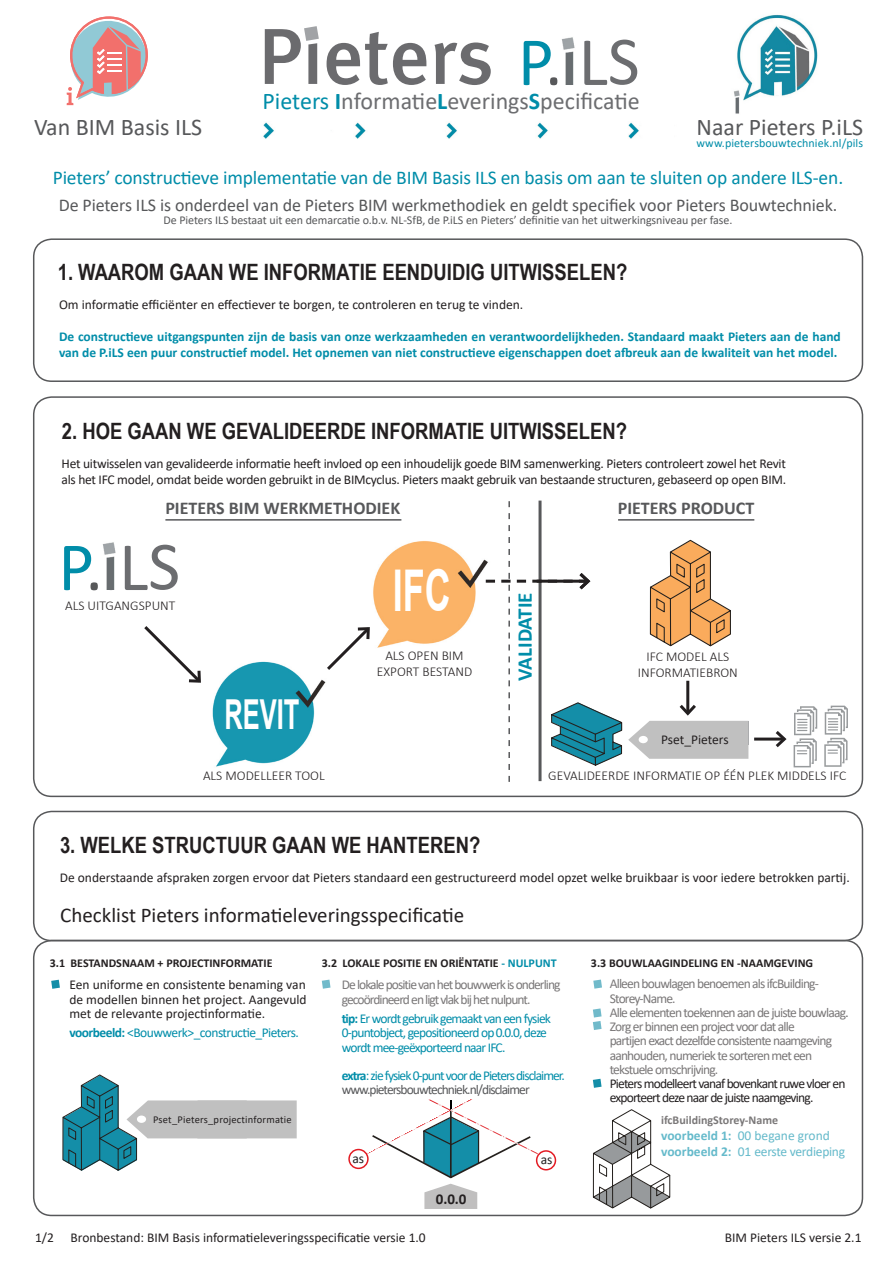
<style>
.page{position:relative;width:893px;height:1263px;background:#fff}
.page>*{position:absolute;margin:0;border:0;box-sizing:border-box;transform-origin:0 0}
.t1{font:69.6px "Calibri";color:#6c6d70}
.t2{font:700 57.6px "Arial";color:#fff;scale:.62 1}
.t3{font:700 41.25px "Arial";color:#fff;scale:.62 1}
.t4{font:24px "Calibri";color:#6c6d70}
.t5{font:24px "Calibri";color:#57585a}
.koptekst{font:700 22.5px "Arial Narrow";color:#231f20}
.t6{font:21px "Calibri";color:#231f20}
.t7{font:700 21px "Calibri";color:#008da9}
.t8{font:19.5px "Calibri";letter-spacing:-.01em;color:#008da9}
.t9{font:18px "Calibri";letter-spacing:-.005em;color:#57585a}
.t10{font:700 18px "Calibri";color:#57585a}
.t11{font:700 15px "Calibri";color:#231f20}
.t12{font:13.5px/14.2px "Calibri";letter-spacing:-.02em;color:#231f20;text-align:justify}
.t13{font:13.5px/14.2px "Calibri";letter-spacing:-.06em;color:#231f20}
.t14{font:13.5px "Calibri";color:#231f20}
.t15{font:700 13.5px/16.2px "Calibri";color:#008da9}
.t16{font:13.5px/14.2px "Calibri";letter-spacing:-.06em;color:#008da9}
.t17{font:300 13.5px "Calibri";color:#231f20}
.t18{font:13.5px/14.2px "Calibri";letter-spacing:-.07em;color:#231f20}
.t19{font:13.5px "Calibri";letter-spacing:-.04em;color:#008da9}
.t20{font:13.5px "Calibri";letter-spacing:-.07em;color:#57585a}
.t21{font:13.5px "Calibri";letter-spacing:-.02em;color:#008da9}
.t22{font:13.5px "Calibri";color:#008da9}
.t23{font:700 12px "Calibri";color:#231f20}
.t24{font:12px "Calibri";letter-spacing:-.005em;color:#57585a}
.t25{font:12px "Calibri";letter-spacing:.005em;color:#008da9}
.t26{font:10.5px "Calibri";letter-spacing:.02em;color:#231f20}
.s1{color:#008da9}
.s2{color:#57585a}
.s3{font-weight:700;color:#008da9}
.s4{font-weight:700}
</style>
<div class="page">
<img style="left:212px;top:661px;width:114px;height:105px">
<img style="left:373px;top:541px;width:113px;height:106px">
<div style="left:33px;top:396px;width:830px;height:401px;border:2px solid #57585a;border-radius:18px"></div>
<div style="left:33px;top:238px;width:830px;height:144px;border:2px solid #57585a;border-radius:18px"></div>
<div style="left:33px;top:940px;width:830px;height:276px;border:2px solid #57585a;border-radius:18px"></div>
<div style="left:33px;top:811px;width:830px;height:130px;border:2px solid #57585a;border-radius:18px"></div>
<img style="left:561px;top:37px;width:14px;height:48px">
<svg style="left:592px;top:1109px;width:79px;height:100px"></svg>
<svg style="left:327px;top:32px;width:99px;height:53px"></svg>
<svg style="left:434px;top:43px;width:57px;height:42px"></svg>
<svg style="left:265px;top:26px;width:54px;height:58px"></svg>
<svg style="left:824px;top:706px;width:24px;height:61px"></svg>
<svg style="left:593px;top:1079px;width:9px;height:9px"></svg>
<svg style="left:51px;top:980px;width:9px;height:9px"></svg>
<div style="left:348px;top:1149px;width:21px;height:20px;border:2px solid #e31b23;border-radius:50%"></div>
<div style="left:536px;top:1150px;width:20px;height:20px;border:2px solid #e31b23;border-radius:50%"></div>
<svg style="left:370px;top:1101px;width:162px;height:108px"></svg>
<img style="left:734px;top:14px;width:84px;height:100px">
<svg style="left:66px;top:16px;width:81px;height:89px"></svg>
<img style="left:263px;top:122px;width:376px;height:17px">
<svg style="left:144px;top:626px;width:57px;height:57px"></svg>
<svg style="left:324px;top:627px;width:46px;height:46px"></svg>
<hr style="left:754px;top:737px;width:30px;height:3px;background:#231f20">
<svg style="left:772px;top:706px;width:45px;height:61px"></svg>
<svg style="left:486px;top:501px;width:263px;height:281px"></svg>
<svg style="left:62px;top:1074px;width:235px;height:97px"></svg>
<img style="left:102px;top:542px;width:14px;height:48px">
<hr style="left:165px;top:519px;width:236px;height:2px;background:#57585a">
<hr style="left:618px;top:519px;width:136px;height:2px;background:#57585a">
<div style="left:661px;top:1107px;width:195px;height:57px;background:#fff"></div>
<p class="t1" style="left:518px;top:13px;width:123px"><span class="s1">P</span><span class="s2">.</span>iLS</p>
<p class="t4" style="left:263px;top:84px;width:379px"><span class="s1">Pieters</span> <span class="s3">I</span>nformatie<span class="s3">L</span>everings<span class="s3">S</span>pecificatie</p>
<p class="t5" style="left:34px;top:110px;width:170px">Van BIM Basis ILS</p>
<p class="t5" style="left:697px;top:110px;width:168px">Naar Pieters P.iLS</p>
<p class="t25" style="left:697px;top:135px;width:168px">www.pietersbouwtechniek.nl/pils</p>
<p class="t8" style="left:53px;top:164px;width:792px">Pieters’ constructieve implementatie van de BIM Basis ILS en basis om aan te sluiten op andere ILS-en.</p>
<p class="t9" style="left:59px;top:192px;width:780px">De Pieters ILS is onderdeel van de Pieters BIM werkmethodiek en geldt specifiek voor Pieters Bouwtechniek.</p>
<p class="t24" style="left:164px;top:212px;width:570px">De Pieters ILS bestaat uit een demarcatie o.b.v. NL-SfB, de P.iLS en Pieters’ definitie van het uitwerkingsniveau per fase.</p>
<p class="koptekst" style="left:58px;top:255px;width:571px">1. WAAROM GAAN WE INFORMATIE EENDUIDIG UITWISSELEN?</p>
<p class="t14" style="left:59px;top:295px;width:466px">Om informatie efficiënter en effectiever te borgen, te controleren en terug te vinden.</p>
<p class="t15" style="left:59px;top:328px;width:783px">De constructieve uitgangspunten zijn de basis van onze werkzaamheden en verantwoordelijkheden. Standaard maakt Pieters aan de hand van de P.iLS een puur constructief model. Het opnemen van niet constructieve eigenschappen doet afbreuk aan de kwaliteit van het model.</p>
<p class="koptekst" style="left:62px;top:414px;width:567px">2. HOE GAAN WE GEVALIDEERDE INFORMATIE UITWISSELEN?</p>
<p class="t12" style="left:62px;top:456px;width:726px">Het uitwisselen van gevalideerde informatie heeft invloed op een inhoudelijk goede BIM samenwerking. Pieters controleert zowel het Revit</p>
<p class="t12" style="left:62px;top:472px;width:726px">als het IFC model, omdat beide worden gebruikt in de BIMcyclus. Pieters maakt gebruik van bestaande structuren, gebaseerd op open BIM.</p>
<p class="t10" style="left:165px;top:495px;width:236px">PIETERS BIM WERKMETHODIEK</p>
<p class="t10" style="left:618px;top:495px;width:138px">PIETERS PRODUCT</p>
<p class="t1" style="left:58px;top:518px;width:123px"><span class="s1">P</span><span class="s2">.</span>iLS</p>
<p class="t17" style="left:65px;top:597px;width:112px">ALS UITGANGSPUNT</p>
<p class="t3" style="left:224px;top:686px;width:123px">REVIT</p>
<p class="t17" style="left:203px;top:767px;width:123px">ALS MODELLEER TOOL</p>
<p class="t2" style="left:393px;top:550px;width:95px">IFC</p>
<p class="t17" style="left:385px;top:647px;width:80px">ALS OPEN BIM</p>
<p class="t17" style="left:377px;top:663px;width:97px">EXPORT BESTAND</p>
<p class="t7" style="left:510px;top:681px;width:90px;rotate:-90deg">VALIDATIE</p>
<p class="t17" style="left:646px;top:648px;width:84px">IFC MODEL ALS</p>
<p class="t17" style="left:638px;top:664px;width:102px">INFORMATIEBRON</p>
<p class="t12" style="left:661px;top:732px;width:69px">Pset_Pieters</p>
<p class="t17" style="left:548px;top:767px;width:300px">GEVALIDEERDE INFORMATIE OP ÉÉN PLEK MIDDELS IFC</p>
<p class="koptekst" style="left:60px;top:828px;width:422px">3. WELKE STRUCTUUR GAAN WE HANTEREN?</p>
<p class="t14" style="left:60px;top:868px;width:791px">De onderstaande afspraken zorgen ervoor dat Pieters standaard een gestructureerd model opzet welke bruikbaar is voor iedere betrokken partij.</p>
<p class="t6" style="left:60px;top:900px;width:405px">Checklist Pieters informatieleveringsspecificatie</p>
<p class="t23" style="left:50px;top:954px;width:224px">3.1 BESTANDSNAAM + PROJECTINFORMATIE</p>
<p class="t23" style="left:322px;top:954px;width:236px">3.2 LOKALE POSITIE EN ORIËNTATIE <span class="s1">- NULPUNT</span></p>
<p class="t23" style="left:591px;top:954px;width:224px">3.3 BOUWLAAGINDELING EN -NAAMGEVING</p>
<p class="t12" style="left:69px;top:977px;width:239px">Een uniforme en consistente benaming van de modellen binnen het project. Aangevuld met de relevante projectinformatie.</p>
<p class="t19" style="left:69px;top:1023px;width:231px"><span class="s4">voorbeeld:</span> &lt;Bouwwerk&gt;_constructie_Pieters.</p>
<p class="t26" style="left:153px;top:1112px;width:140px">Pset_Pieters_projectinformatie</p>
<p class="t18" style="left:342px;top:977px;width:220px">De lokale positie van het bouwwerk is onderling gecoördineerd en ligt vlak bij het nulpunt.</p>
<p class="t16" style="left:342px;top:1011px;width:211px"><span class="s4">tip:</span> Er wordt gebruik gemaakt van een fysiek<br>0-puntobject, gepositioneerd op 0.0.0, deze wordt mee-geëxporteerd naar IFC.</p>
<p class="t16" style="left:342px;top:1068px;width:224px"><span class="s4">extra</span>: zie fysiek 0-punt voor de Pieters disclaimer.</p>
<p class="t20" style="left:342px;top:1080px;width:189px">www.pietersbouwtechniek.nl/disclaimer</p>
<p class="t12" style="left:352px;top:1151px;width:13px">as</p>
<p class="t12" style="left:541px;top:1152px;width:13px">as</p>
<p class="t11" style="left:436px;top:1188px;width:32px">0.0.0</p>
<p class="t13" style="left:610px;top:976px;width:211px">Alleen bouwlagen benoemen als ifcBuilding-<br>Storey-Name.</p>
<p class="t13" style="left:610px;top:1005px;width:240px">Alle elementen toekennen aan de juiste bouwlaag.</p>
<p class="t13" style="left:610px;top:1019px;width:224px">Zorg er binnen een project voor dat alle partijen exact dezelfde consistente naamgeving aanhouden, numeriek te sorteren met een tekstuele omschrijving.</p>
<p class="t13" style="left:610px;top:1076px;width:237px">Pieters modelleert vanaf bovenkant ruwe vloer en exporteert deze naar de juiste naamgeving.</p>
<p class="t23" style="left:661px;top:1111px;width:119px">ifcBuildingStorey-Name</p>
<p class="t22" style="left:661px;top:1126px;width:170px"><span class="s4">voorbeeld 1:</span> 00 begane grond</p>
<p class="t21" style="left:661px;top:1142px;width:186px"><span class="s4">voorbeeld 2:</span> 01 eerste verdieping</p>
<p class="t12" style="left:35px;top:1230px;width:20px">1/2</p>
<p class="t14" style="left:725px;top:1228px;width:138px">BIM Pieters ILS versie 2.1</p>
<p class="t14" style="left:71px;top:1228px;width:357px">Bronbestand: BIM Basis informatieleveringsspecificatie versie 1.0</p>
</div>
